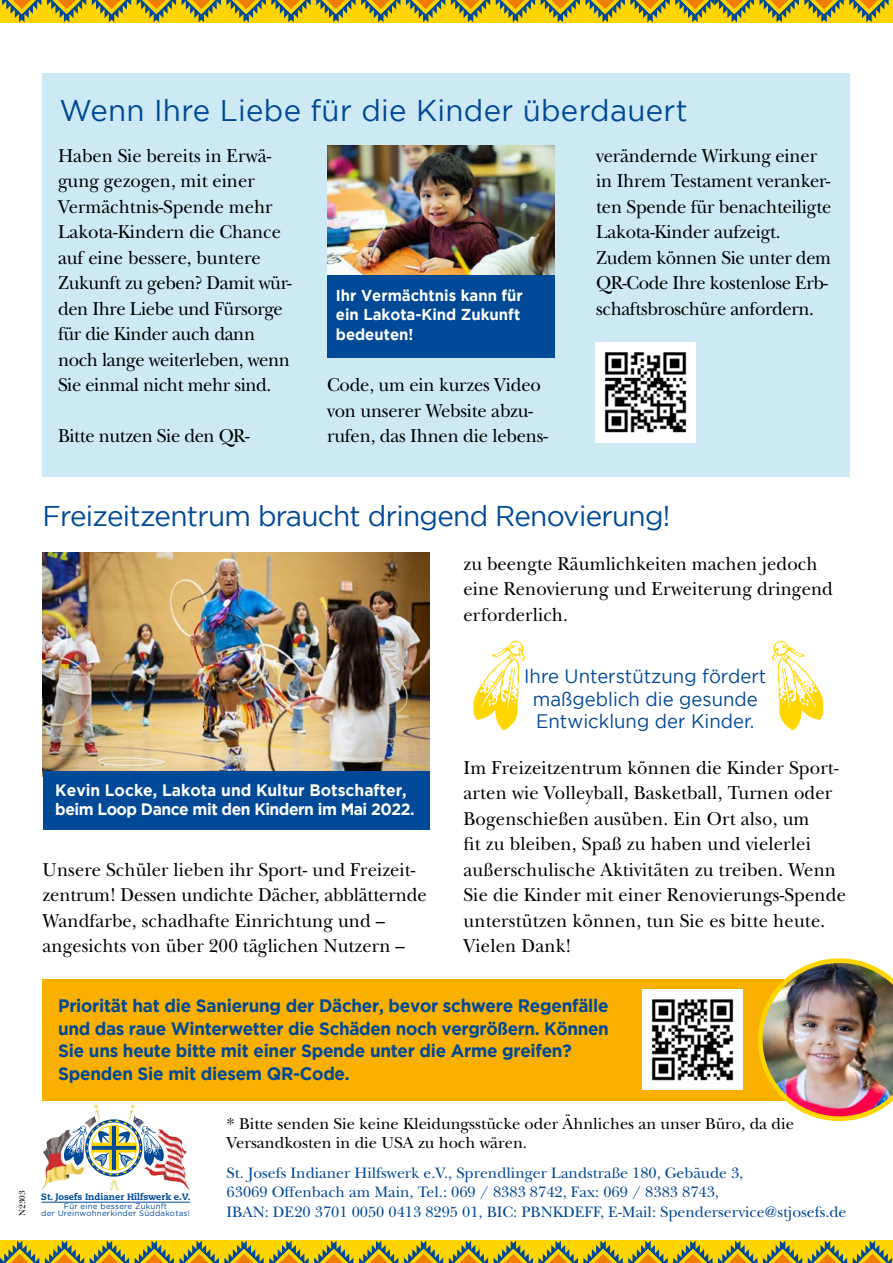
<style>
.page{position:relative;width:893px;height:1263px;background:#fff}
.page>*{position:absolute;margin:0;border:0;box-sizing:border-box;transform-origin:0 0}
.t1{font:30px "Gotham";letter-spacing:.01em;color:#004996}
.t2{font:28.5px "Gotham";letter-spacing:-.025em;color:#004996}
.t3{font:19.5px/25.5px "New Baskerville Std";color:#000;scale:.95 1}
.t4{font:19.5px/25.5px "New Baskerville Std";letter-spacing:-.02em;color:#000;scale:.95 1}
.t5{font:19.5px/22.5px "Gotham";color:#004996;text-align:center;scale:.95 1}
.t6{font:700 18px/22.5px "Gotham";letter-spacing:-.015em;color:#004996;scale:.95 1}
.t7{font:16.5px/19.5px "New Baskerville Std";color:#000}
.t8{font:700 16.5px/19.5px "Gotham";color:#fff;scale:.95 1}
.t9{font:15.75px/19.5px "New Baskerville Std";color:#004996}
.t10{font:700 15.75px/19.5px "Gotham";color:#fff;scale:.95 1}
.t11{font:800 9.15px "Caecilia LT Std";color:#004996}
.t12{font:9px "New Baskerville Std";color:#000}
.t13{font:7.95px "Gotham";letter-spacing:.03em;color:#004996}
</style>
<div class="page">
<div style="left:0;top:1241px;width:893px;height:22px;background:#ffd500"></div>
<svg style="left:0;top:1241px;width:39px;height:22px"></svg>
<svg style="left:45px;top:1241px;width:39px;height:22px"></svg>
<svg style="left:90px;top:1241px;width:39px;height:22px"></svg>
<svg style="left:135px;top:1241px;width:218px;height:22px"></svg>
<svg style="left:359px;top:1241px;width:39px;height:22px"></svg>
<svg style="left:404px;top:1241px;width:39px;height:22px"></svg>
<svg style="left:449px;top:1241px;width:39px;height:22px"></svg>
<svg style="left:494px;top:1241px;width:218px;height:22px"></svg>
<svg style="left:718px;top:1241px;width:39px;height:22px"></svg>
<svg style="left:763px;top:1241px;width:39px;height:22px"></svg>
<svg style="left:808px;top:1241px;width:39px;height:22px"></svg>
<svg style="left:853px;top:1241px;width:39px;height:22px"></svg>
<img style="left:42px;top:1104px;width:148px;height:87px">
<img style="left:63px;top:1120px;width:102px;height:55px">
<hr style="left:42px;top:1202px;width:148px;height:1px;background:#004996">
<div style="left:0;top:0;width:893px;height:22px;background:#ffd500"></div>
<svg style="left:541px;top:0;width:348px;height:22px"></svg>
<svg style="left:496px;top:0;width:39px;height:22px"></svg>
<svg style="left:451px;top:0;width:39px;height:22px"></svg>
<svg style="left:406px;top:0;width:39px;height:22px"></svg>
<svg style="left:182px;top:0;width:218px;height:22px"></svg>
<svg style="left:137px;top:0;width:39px;height:22px"></svg>
<svg style="left:92px;top:0;width:39px;height:22px"></svg>
<svg style="left:47px;top:0;width:39px;height:22px"></svg>
<svg style="left:2px;top:0;width:39px;height:22px"></svg>
<div style="left:43px;top:73px;width:807px;height:404px;background:#cce9f4"></div>
<div style="left:43px;top:979px;width:817px;height:122px;background:#f9b000"></div>
<img style="left:327px;top:145px;width:228px;height:129px">
<img style="left:772px;top:640px;width:52px;height:90px">
<img style="left:473px;top:640px;width:52px;height:90px">
<img style="left:43px;top:553px;width:386px;height:219px">
<div style="left:43px;top:772px;width:386px;height:58px;background:#004996"></div>
<div style="left:327px;top:275px;width:228px;height:83px;background:#004996"></div>
<img style="left:758px;top:958px;width:135px;height:163px">
<img style="left:642px;top:989px;width:100px;height:100px">
<img style="left:596px;top:342px;width:99px;height:100px">
<h1 class="t1" style="left:60px;top:93px;width:629px">Wenn Ihre Liebe für die Kinder überdauert</h1>
<p class="t4" style="left:58px;top:143px;width:247px">Haben Sie bereits in Erwä&shy;gung gezogen, mit einer<br>Vermächtnis-Spende mehr<br>Lakota-Kindern die Chance auf eine bessere, buntere<br>Zukunft zu geben? Damit wür&shy;den Ihre Liebe und Fürsorge für die Kinder auch dann noch lange weiterleben, wenn<br>Sie einmal nicht mehr sind.</p>
<p class="t4" style="left:58px;top:423px;width:203px">Bitte nutzen Sie den QR-</p>
<p class="t10" style="left:336px;top:285px;width:198px">Ihr Vermächtnis kann für ein Lakota-Kind Zukunft bedeuten!</p>
<p class="t3" style="left:327px;top:372px;width:234px">Code, um ein kurzes Video von unserer Website abzu&shy;rufen, das Ihnen die lebens-</p>
<p class="t3" style="left:596px;top:143px;width:249px">verändernde Wirkung einer in Ihrem Testament veranker&shy;ten Spende für benachteiligte<br>Lakota-Kinder aufzeigt.<br>Zudem können Sie unter dem<br>QR-Code Ihre kostenlose Erb&shy;schaftsbroschüre anfordern.</p>
<h2 class="t2" style="left:43px;top:500px;width:629px">Freizeitzentrum braucht dringend Renovierung!</h2>
<p class="t3" style="left:463px;top:551px;width:390px">zu beengte Räumlichkeiten machen jedoch eine Renovierung und Erweiterung dringend erforderlich.</p>
<p class="t8" style="left:55px;top:779px;width:380px">Kevin Locke, Lakota und Kultur Botschafter, beim Loop Dance mit den Kindern im Mai 2022.</p>
<p class="t3" style="left:43px;top:857px;width:406px">Unsere Schüler lieben ihr Sport- und Freizeit&shy;zentrum! Dessen undichte Dächer, abblätternde Wandfarbe, schadhafte Einrichtung und – angesichts von über 200 täglichen Nutzern –</p>
<p class="t5" style="left:524px;top:665px;width:256px">Ihre Unterstützung fördert maßgeblich die gesunde<br>Entwicklung der Kinder.</p>
<p class="t3" style="left:463px;top:755px;width:404px">Im Freizeitzentrum können die Kinder Sport&shy;arten wie Volleyball, Basketball, Turnen oder Bogenschießen ausüben. Ein Ort also, um<br>fit zu bleiben, Spaß zu haben und vielerlei außerschulische Aktivitäten zu treiben. Wenn Sie die Kinder mit einer Renovierungs-Spende unterstützen können, tun Sie es bitte heute.<br>Vielen Dank!</p>
<p class="t12" style="left:17px;top:1216px;width:27px;rotate:-90deg">N2303</p>
<p class="t6" style="left:58px;top:994px;width:581px">Priorität hat die Sanierung der Dächer, bevor schwere Regenfälle und das raue Winterwetter die Schäden noch vergrößern. Können Sie uns heute bitte mit einer Spende unter die Arme greifen?<br>Spenden Sie mit diesem QR-Code.</p>
<p class="t11" style="left:41px;top:1191px;width:151px">St. Josefs Indianer Hilfswerk e.V.</p>
<p class="t13" style="left:64px;top:1201px;width:105px">Für eine bessere Zukunft</p>
<p class="t13" style="left:41px;top:1208px;width:150px">der Ureinwohnerkinder Süddakotas!</p>
<p class="t7" style="left:227px;top:1114px;width:569px">* Bitte senden Sie keine Kleidungsstücke oder Ähnliches an unser Büro, da die<br>Versandkosten in die USA zu hoch wären.</p>
<p class="t9" style="left:227px;top:1163px;width:621px">St. Josefs Indianer Hilfswerk e.V., Sprendlinger Landstraße 180, Gebäude 3,<br>63069 Offenbach am Main, Tel.: 069 / 8383 8742, Fax: 069 / 8383 8743,<br>IBAN: DE20 3701 0050 0413 8295 01, BIC: PBNKDEFF, E-Mail: Spenderservice@stjosefs.de</p>
</div>
